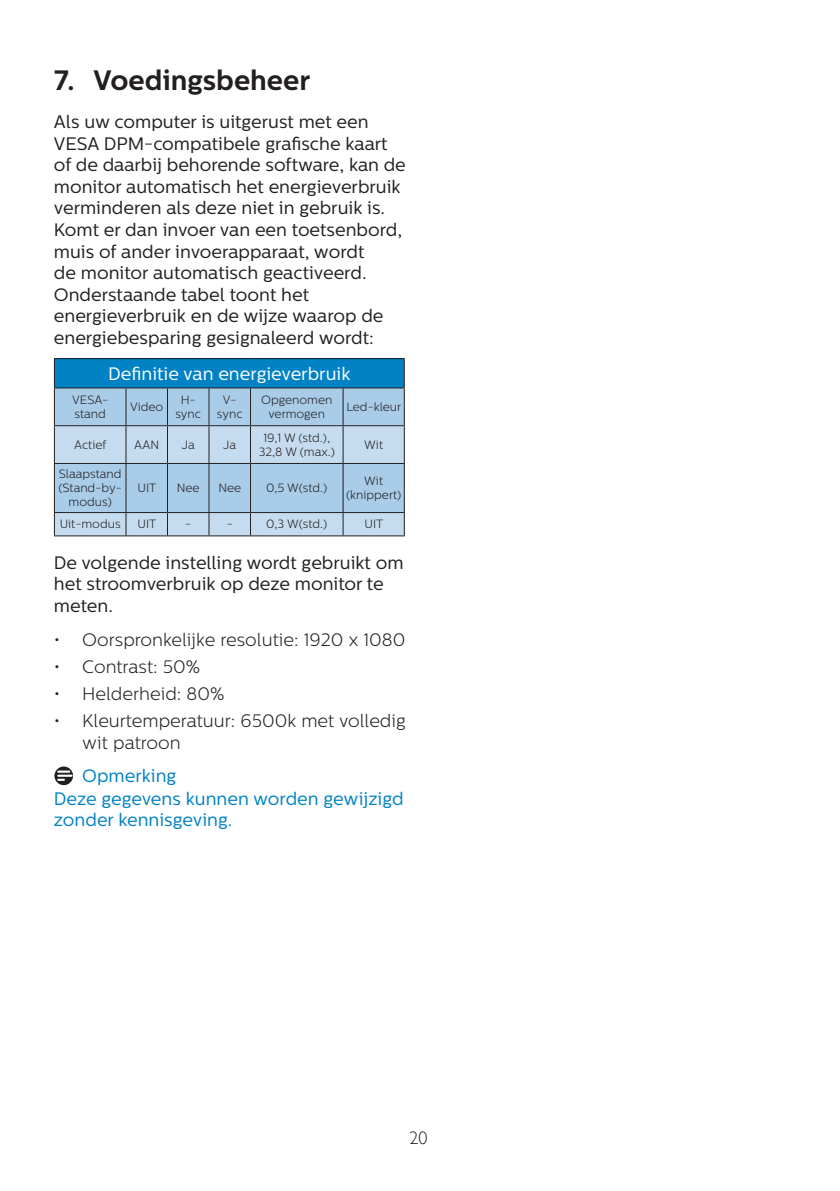
<style>
.page{position:relative;width:840px;height:1191px;background:#fff}
.page>*{position:absolute;margin:0;border:0;box-sizing:border-box;transform-origin:0 0}
.t1{font:700 28px "Centrale Sans";color:#231f20}
.chapter-paragraph{font:18px/21.6px "Centrale Sans";color:#231f20}
.t2{font:300 18px/21.6px "Centrale Sans";color:#231f20}
.Note_body{font:18px/21.6px "Centrale Sans";color:#0082c5}
.t3{font:18px "Centrale Sans";color:#fff}
.Heading_4_Blue{font:18px "Centrale Sans";color:#0082c5}
.t4{font:18px "Gill Sans Alt One WGL Light";color:#231f20}
.t5{font:300 12px/14.4px "Centrale Sans";color:#231f20;text-align:center}
</style>
<div class="page">
<div style="left:54px;top:358px;width:350px;height:30px;background:#0082c5"></div>
<div style="left:55px;top:388px;width:348px;height:37px;background:#a9cce9"></div>
<svg style="left:403px;top:359px;width:1px;height:28px"></svg>
<svg style="left:54px;top:359px;width:1px;height:28px"></svg>
<hr style="left:54px;top:358px;width:72px;height:1px;background:#231f20">
<hr style="left:126px;top:358px;width:41px;height:1px;background:#231f20">
<hr style="left:167px;top:358px;width:42px;height:1px;background:#231f20">
<hr style="left:209px;top:358px;width:41px;height:1px;background:#231f20">
<hr style="left:250px;top:358px;width:93px;height:1px;background:#231f20">
<hr style="left:343px;top:358px;width:61px;height:1px;background:#231f20">
<hr style="left:54px;top:387px;width:72px;height:1px;background:#231f20">
<hr style="left:126px;top:387px;width:41px;height:1px;background:#231f20">
<hr style="left:167px;top:387px;width:42px;height:1px;background:#231f20">
<hr style="left:209px;top:387px;width:41px;height:1px;background:#231f20">
<hr style="left:250px;top:387px;width:93px;height:1px;background:#231f20">
<hr style="left:343px;top:387px;width:61px;height:1px;background:#231f20">
<hr style="left:54px;top:388px;width:1px;height:37px;background:#231f20">
<hr style="left:125px;top:388px;width:1px;height:37px;background:#231f20">
<hr style="left:167px;top:388px;width:1px;height:37px;background:#231f20">
<hr style="left:208px;top:388px;width:1px;height:37px;background:#231f20">
<hr style="left:250px;top:388px;width:1px;height:37px;background:#231f20">
<hr style="left:342px;top:388px;width:1px;height:37px;background:#231f20">
<hr style="left:403px;top:388px;width:1px;height:37px;background:#231f20">
<hr style="left:54px;top:425px;width:72px;height:1px;background:#231f20">
<hr style="left:126px;top:425px;width:41px;height:1px;background:#231f20">
<hr style="left:167px;top:425px;width:42px;height:1px;background:#231f20">
<hr style="left:209px;top:425px;width:41px;height:1px;background:#231f20">
<hr style="left:250px;top:425px;width:93px;height:1px;background:#231f20">
<hr style="left:343px;top:425px;width:61px;height:1px;background:#231f20">
<svg style="left:54px;top:426px;width:350px;height:110px;background:#b2cde4"></svg>
<hr style="left:343px;top:512px;width:61px;height:1px;background:#231f20">
<hr style="left:343px;top:535px;width:61px;height:1px;background:#231f20">
<svg style="left:54px;top:766px;width:20px;height:19px"></svg>
<div style="left:54px;top:766px;width:20px;height:19px;border:1px solid #fff;border-radius:50%"></div>
<svg style="left:58px;top:770px;width:13px;height:11px"></svg>
<p class="t1" style="left:54px;top:63px;width:258px">7. Voedingsbeheer</p>
<p class="chapter-paragraph" style="left:54px;top:111px;width:353px">Als uw computer is uitgerust met een VESA DPM-compatibele grafische kaart of de daarbij behorende software, kan de monitor automatisch het energieverbruik verminderen als deze niet in gebruik is.<br>Komt er dan invoer van een toetsenbord, muis of ander invoerapparaat, wordt<br>de monitor automatisch geactiveerd.<br>Onderstaande tabel toont het energieverbruik en de wijze waarop de energiebesparing gesignaleerd wordt:</p>
<p class="t3" style="left:108px;top:363px;width:243px">Definitie van energieverbruik</p>
<p class="t5" style="left:72px;top:392px;width:38px;text-align:left">VESA&shy;stand</p>
<p class="t5" style="left:130px;top:400px;width:35px">Video</p>
<p class="t5" style="left:175px;top:392px;width:27px">H&shy;sync</p>
<p class="t5" style="left:217px;top:392px;width:27px">V&shy;sync</p>
<p class="t5" style="left:261px;top:392px;width:73px">Opgenomen vermogen</p>
<p class="t5" style="left:346px;top:400px;width:56px">Led-kleur</p>
<p class="t5" style="left:74px;top:437px;width:34px">Actief</p>
<p class="t5" style="left:134px;top:437px;width:26px">AAN</p>
<p class="t5" style="left:182px;top:437px;width:14px">Ja</p>
<p class="t5" style="left:223px;top:437px;width:14px">Ja</p>
<p class="t5" style="left:263px;top:430px;width:68px">19,1 W (std.),</p>
<p class="t5" style="left:258px;top:444px;width:78px">32,8 W (max.)</p>
<p class="t5" style="left:364px;top:437px;width:20px">Wit</p>
<p class="t5" style="left:58px;top:467px;width:65px">Slaapstand (Stand-by&shy;modus)</p>
<p class="t5" style="left:137px;top:481px;width:20px">UIT</p>
<p class="t5" style="left:177px;top:481px;width:24px">Nee</p>
<p class="t5" style="left:218px;top:481px;width:24px">Nee</p>
<p class="t5" style="left:266px;top:481px;width:63px">0,5 W(std.)</p>
<p class="t5" style="left:346px;top:474px;width:57px">Wit (knippert)</p>
<p class="t5" style="left:60px;top:517px;width:62px">Uit-modus</p>
<p class="t5" style="left:137px;top:517px;width:20px">UIT</p>
<p class="t5" style="left:185px;top:517px;width:8px">-</p>
<p class="t5" style="left:226px;top:517px;width:8px">-</p>
<p class="t5" style="left:266px;top:517px;width:62px">0,3 W(std.)</p>
<p class="t5" style="left:364px;top:517px;width:20px">UIT</p>
<p class="chapter-paragraph" style="left:54px;top:552px;width:351px">De volgende instelling wordt gebruikt om het stroomverbruik op deze monitor te meten.</p>
<p class="t2" style="left:54px;top:628px;width:353px">• Oorspronkelijke resolutie: 1920 x 1080</p>
<p class="t2" style="left:54px;top:656px;width:148px">• Contrast: 50%</p>
<p class="t2" style="left:54px;top:683px;width:172px">• Helderheid: 80%</p>
<p class="t2" style="left:82px;top:710px;width:325px;text-indent:-28px">• Kleurtemperatuur: 6500k met volledig wit patroon</p>
<p class="Heading_4_Blue" style="left:82px;top:765px;width:95px">Opmerking</p>
<p class="Note_body" style="left:54px;top:787px;width:351px">Deze gegevens kunnen worden gewijzigd zonder kennisgeving.</p>
<p class="t4" style="left:409px;top:1126px;width:19px">20</p>
</div>
